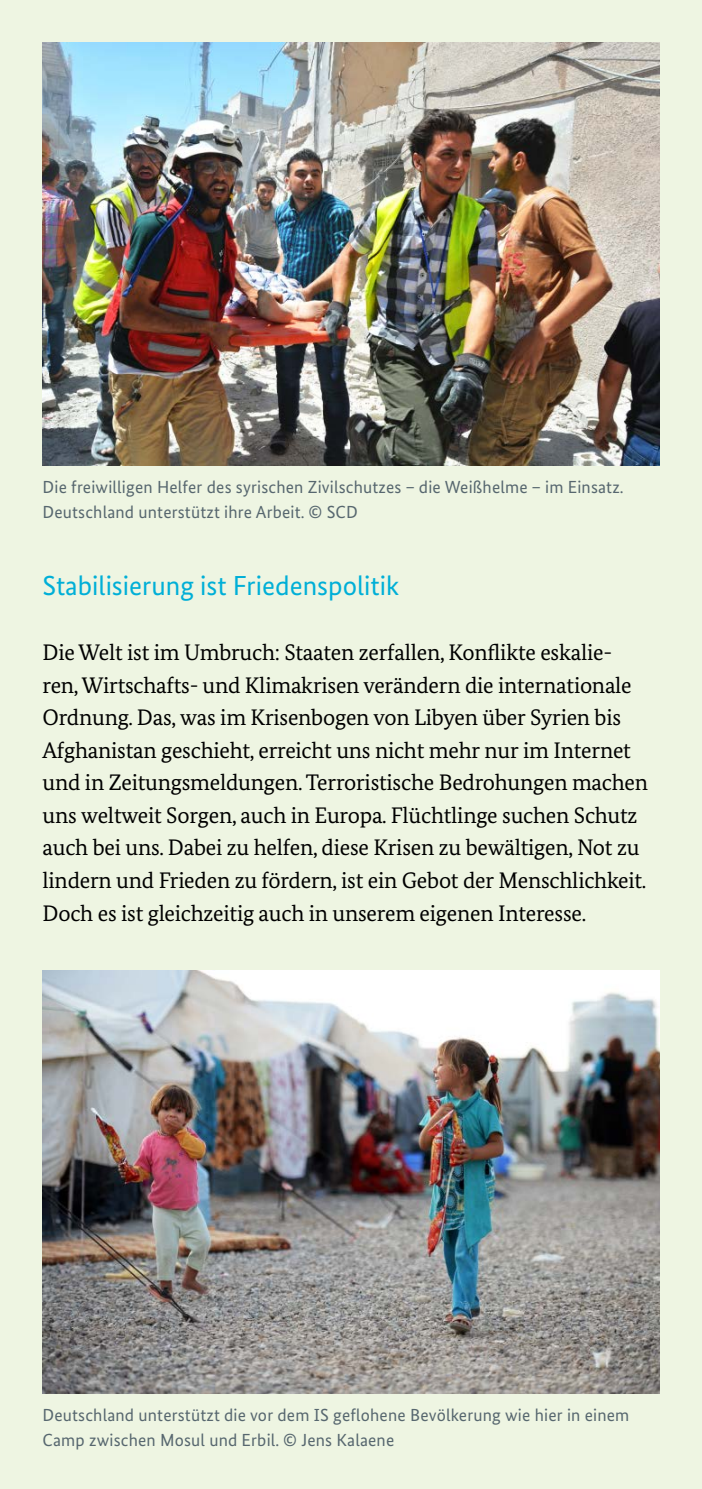
<style>
.page{position:relative;width:702px;height:1489px;background:#fff}
.page>*{position:absolute;margin:0;border:0;box-sizing:border-box;transform-origin:0 0}
.Subline_1{font:27.5px "Bundes Sans";color:#00afd7}
.Fließtext{font:22.5px/32.5px "Bundes Serif";letter-spacing:-.01em;color:#000}
.Bildunterschrift{font:17.5px/25px "Bundes Sans";letter-spacing:.01em;color:#57676f}
</style>
<div class="page">
<div style="left:0;top:0;width:702px;height:1488px;background:#eef5e2"></div>
<img style="left:43px;top:43px;width:616px;height:422px">
<img style="left:43px;top:970px;width:616px;height:423px">
<p class="Bildunterschrift" style="left:43px;top:474px;width:582px">Die freiwilligen Helfer des syrischen Zivilschutzes – die Weißhelme – im Einsatz.<br>Deutschland unterstützt ihre Arbeit. © SCD</p>
<p class="Subline_1" style="left:43px;top:569px;width:358px">Stabilisierung ist Friedenspolitik</p>
<p class="Fließtext" style="left:43px;top:636px;width:607px">Die Welt ist im Umbruch: Staaten zerfallen, Konflikte eskalie&shy;ren, Wirtschafts- und Klimakrisen verändern die internationale Ordnung. Das, was im Krisenbogen von Libyen über Syrien bis Afghanistan geschieht, erreicht uns nicht mehr nur im Internet und in Zeitungsmeldungen. Terroristische Bedrohungen machen uns weltweit Sorgen, auch in Europa. Flüchtlinge suchen Schutz auch bei uns. Dabei zu helfen, diese Krisen zu bewältigen, Not zu lindern und Frieden zu fördern, ist ein Gebot der Menschlichkeit.<br>Doch es ist gleichzeitig auch in unserem eigenen Interesse.</p>
<p class="Bildunterschrift" style="left:43px;top:1402px;width:588px">Deutschland unterstützt die vor dem IS geflohene Bevölkerung wie hier in einem<br>Camp zwischen Mosul und Erbil. © Jens Kalaene</p>
</div>
